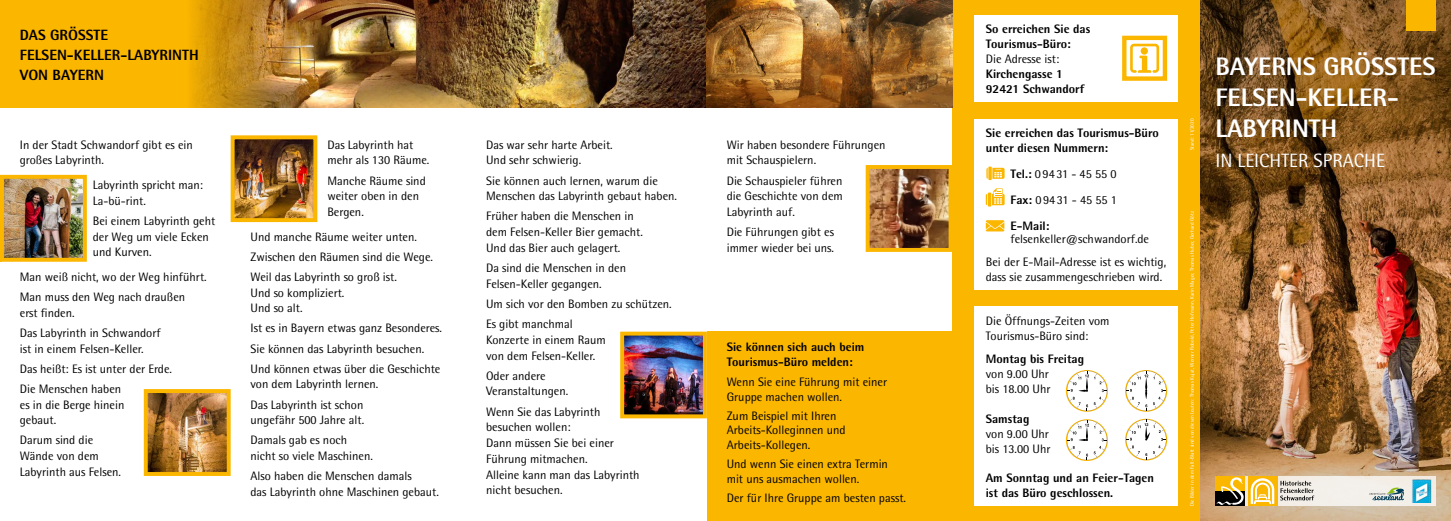
<style>
.page{position:relative;width:1451px;height:521px;background:#fff}
.page>*{position:absolute;margin:0;border:0;box-sizing:border-box;transform-origin:0 0}
.t1{font:800 25.38px/30.6px "Agfa Rotis Semisans";color:#fff}
.t2{font:19.25px "Agfa Rotis Semisans";color:#fff}
.t3{font:800 14.88px/20.1px "Agfa Rotis Semisans";color:#000}
.t4{font:12.25px/15.8px "Agfa Rotis Semisans";color:#000}
.t5{font:800 12.25px/14.9px "Agfa Rotis Semisans";color:#000}
.t6{font:5.25px "Agfa Rotis Semisans";color:#fff}
.s1{font-weight:800}
</style>
<div class="page">
<div style="left:952px;top:0;width:248px;height:521px;background:#fbb600"></div>
<div style="left:707px;top:332px;width:245px;height:189px;background:#fbb600"></div>
<img style="left:1200px;top:268px;width:251px;height:77px">
<svg style="left:1200px;top:0;width:251px;height:268px;background:#7c5122"></svg>
<img style="left:1200px;top:345px;width:251px;height:176px">
<div style="left:1406px;top:0;width:30px;height:31px;background:#fbb600"></div>
<img style="left:289px;top:0;width:663px;height:108px">
<div style="left:1215px;top:476px;width:221px;height:30px;background:#f3efea"></div>
<svg style="left:1280px;top:481px;width:34px;height:19px"></svg>
<svg style="left:1248px;top:476px;width:29px;height:30px"></svg>
<svg style="left:1251px;top:478px;width:23px;height:26px"></svg>
<div style="left:1215px;top:476px;width:30px;height:15px;background:#fbb600"></div>
<div style="left:1215px;top:491px;width:30px;height:15px;background:#000"></div>
<svg style="left:1217px;top:477px;width:27px;height:28px"></svg>
<svg style="left:1369px;top:487px;width:35px;height:14px"></svg>
<img style="left:1412px;top:479px;width:20px;height:23px">
<img style="left:143px;top:389px;width:88px;height:87px">
<img style="left:0;top:174px;width:87px;height:88px">
<img style="left:230px;top:135px;width:88px;height:88px">
<div style="left:975px;top:307px;width:203px;height:199px;background:#fff"></div>
<svg style="left:1066px;top:370px;width:42px;height:42px"></svg>
<svg style="left:1125px;top:370px;width:42px;height:42px"></svg>
<svg style="left:1125px;top:419px;width:42px;height:41px"></svg>
<svg style="left:1066px;top:419px;width:42px;height:42px"></svg>
<svg style="left:1067px;top:371px;width:40px;height:40px"></svg>
<svg style="left:1126px;top:371px;width:40px;height:40px"></svg>
<svg style="left:1126px;top:419px;width:40px;height:40px"></svg>
<svg style="left:1067px;top:420px;width:40px;height:40px"></svg>
<div style="left:975px;top:119px;width:203px;height:171px;background:#fff"></div>
<svg style="left:986px;top:167px;width:19px;height:13px"></svg>
<svg style="left:986px;top:188px;width:19px;height:19px"></svg>
<svg style="left:986px;top:220px;width:18px;height:11px"></svg>
<img style="left:620px;top:331px;width:89px;height:88px">
<svg style="left:0;top:0;width:289px;height:108px;background:#e7a60a"></svg>
<div style="left:975px;top:15px;width:203px;height:87px;background:#fff"></div>
<svg style="left:1122px;top:35px;width:46px;height:46px"></svg>
<img style="left:865px;top:165px;width:87px;height:87px">
<hr style="left:0;top:175px;width:2px;height:87px;background:#fbb600">
<p class="t3" style="left:20px;top:24px;width:180px">DAS GRÖSSTE<br>FELSEN-KELLER-LABYRINTH<br>VON BAYERN</p>
<p class="t5" style="left:986px;top:21px;width:106px">So erreichen Sie das<br>Tourismus-Büro:</p>
<p class="t4" style="left:986px;top:51px;width:75px">Die Adresse ist:</p>
<p class="t5" style="left:986px;top:66px;width:100px">Kirchengasse 1<br>92421 Schwandorf</p>
<p class="t4" style="left:20px;top:136px;width:175px">In der Stadt Schwandorf gibt es ein großes Labyrinth.</p>
<p class="t4" style="left:93px;top:177px;width:112px">Labyrinth spricht man:<br>La-bü-rint.</p>
<p class="t4" style="left:93px;top:213px;width:124px">Bei einem Labyrinth geht der Weg um viele Ecken und Kurven.</p>
<p class="t4" style="left:20px;top:266px;width:188px;line-height:20.1px">Man weiß nicht, wo der Weg hinführt.<br>Man muss den Weg nach draußen</p>
<p class="t4" style="left:20px;top:302px;width:142px;line-height:20.1px">erst finden.<br>Das Labyrinth in Schwandorf</p>
<p class="t4" style="left:20px;top:338px;width:154px;line-height:20.1px">ist in einem Felsen-Keller.<br>Das heißt: Es ist unter der Erde.<br>Die Menschen haben</p>
<p class="t4" style="left:20px;top:396px;width:106px">es in die Berge hinein gebaut.</p>
<p class="t4" style="left:20px;top:432px;width:103px">Darum sind die<br>Wände von dem<br>Labyrinth aus Felsen.</p>
<p class="t4" style="left:327px;top:136px;width:104px">Das Labyrinth hat mehr als 130 Räume.</p>
<p class="t4" style="left:327px;top:172px;width:100px">Manche Räume sind weiter oben in den<br>Bergen.</p>
<p class="t4" style="left:251px;top:226px;width:184px;line-height:20.1px">Und manche Räume weiter unten.<br>Zwischen den Räumen sind die Wege.<br>Weil das Labyrinth so groß ist.</p>
<p class="t4" style="left:251px;top:284px;width:95px">Und so kompliziert.<br>Und so alt.</p>
<p class="t4" style="left:251px;top:318px;width:193px;line-height:20.1px">Ist es in Bayern etwas ganz Besonderes.<br>Sie können das Labyrinth besuchen.<br>Und können etwas über die Geschichte</p>
<p class="t4" style="left:251px;top:374px;width:129px;line-height:20.1px">von dem Labyrinth lernen.<br>Das Labyrinth ist schon</p>
<p class="t4" style="left:251px;top:410px;width:115px;line-height:20.1px">ungefähr 500 Jahre alt.<br>Damals gab es noch</p>
<p class="t4" style="left:251px;top:446px;width:163px;line-height:20.1px">nicht so viele Maschinen.<br>Also haben die Menschen damals</p>
<p class="t4" style="left:251px;top:484px;width:190px">das Labyrinth ohne Maschinen gebaut.</p>
<p class="t4" style="left:486px;top:136px;width:128px">Das war sehr harte Arbeit.<br>Und sehr schwierig.</p>
<p class="t4" style="left:486px;top:172px;width:192px">Sie können auch lernen, warum die<br>Menschen das Labyrinth gebaut haben.</p>
<p class="t4" style="left:486px;top:208px;width:158px">Früher haben die Menschen in dem Felsen-Keller Bier gemacht.<br>Und das Bier auch gelagert.</p>
<p class="t4" style="left:486px;top:260px;width:141px">Da sind die Menschen in den<br>Felsen-Keller gegangen.</p>
<p class="t4" style="left:486px;top:294px;width:187px;line-height:20.1px">Um sich vor den Bomben zu schützen.<br>Es gibt manchmal</p>
<p class="t4" style="left:486px;top:332px;width:121px">Konzerte in einem Raum von dem Felsen-Keller.</p>
<p class="t4" style="left:486px;top:368px;width:84px">Oder andere<br>Veranstaltungen.</p>
<p class="t4" style="left:486px;top:403px;width:155px">Wenn Sie das Labyrinth besuchen wollen:<br>Dann müssen Sie bei einer<br>Führung mitmachen.<br>Alleine kann man das Labyrinth nicht besuchen.</p>
<p class="t4" style="left:727px;top:136px;width:160px">Wir haben besondere Führungen mit Schauspielern.</p>
<p class="t4" style="left:727px;top:172px;width:118px;text-align:justify">Die Schauspieler führen die Geschichte von dem Labyrinth auf.</p>
<p class="t4" style="left:727px;top:224px;width:109px">Die Führungen gibt es immer wieder bei uns.</p>
<p class="t5" style="left:727px;top:339px;width:139px">Sie können sich auch beim<br>Tourismus-Büro melden:</p>
<p class="t4" style="left:727px;top:374px;width:162px;line-height:14.7px">Wenn Sie eine Führung mit einer<br>Gruppe machen wollen.</p>
<p class="t4" style="left:727px;top:408px;width:120px;line-height:14.7px">Zum Beispiel mit Ihren<br>Arbeits-Kolleginnen und<br>Arbeits-Kollegen.</p>
<p class="t4" style="left:727px;top:456px;width:163px;line-height:14.7px">Und wenn Sie einen extra Termin mit uns ausmachen wollen.</p>
<p class="t4" style="left:727px;top:490px;width:181px">Der für Ihre Gruppe am besten passt.</p>
<p class="t5" style="left:986px;top:125px;width:175px">Sie erreichen das Tourismus-Büro unter diesen Nummern:</p>
<p class="t4" style="left:1011px;top:160px;width:108px;line-height:26.2px;text-align:justify"><span class="s1">Tel.:</span> 09431 - 45 55 0<br><span class="s1">Fax:</span> 09431 - 45 55 1<br><span class="s1">E-Mail:</span></p>
<p class="t4" style="left:986px;top:227px;width:182px;line-height:22.8px;text-indent:25px">felsenkeller@schwandorf.de<br>Bei der E-Mail-Adresse ist es wichtig,</p>
<p class="t4" style="left:986px;top:269px;width:178px">dass sie zusammengeschrieben wird.</p>
<p class="t4" style="left:986px;top:313px;width:125px;line-height:14.9px">Die Öffnungs-Zeiten vom<br>Tourismus-Büro sind:</p>
<p class="t5" style="left:986px;top:352px;width:100px">Montag bis Freitag</p>
<p class="t4" style="left:986px;top:367px;width:66px;line-height:14.9px">von 9.00 Uhr bis 18.00 Uhr</p>
<p class="t5" style="left:986px;top:411px;width:45px">Samstag</p>
<p class="t4" style="left:986px;top:426px;width:66px;line-height:14.9px">von 9.00 Uhr bis 13.00 Uhr</p>
<p class="t5" style="left:986px;top:471px;width:170px">Am Sonntag und an Feier-Tagen ist das Büro geschlossen.</p>
<p class="t6" style="left:1189px;top:150px;width:33px;rotate:-90deg">Stand: 11/2020</p>
<p class="t6" style="left:1189px;top:506px;width:296px;rotate:-90deg">Die Bilder in dem Falt-Blatt sind von diesen Leuten: Thomas Kujat, Werner Robold, Peter Hofmann, Karin Mager, Thomas Huber, Gerhard Götz</p>
<h1 class="t1" style="left:1215px;top:51px;width:222px">BAYERNS GRÖSSTES<br>FELSEN-KELLER-<br>LABYRINTH</h1>
<h2 class="t2" style="left:1215px;top:149px;width:171px">IN LEICHTER SPRACHE</h2>
</div>
